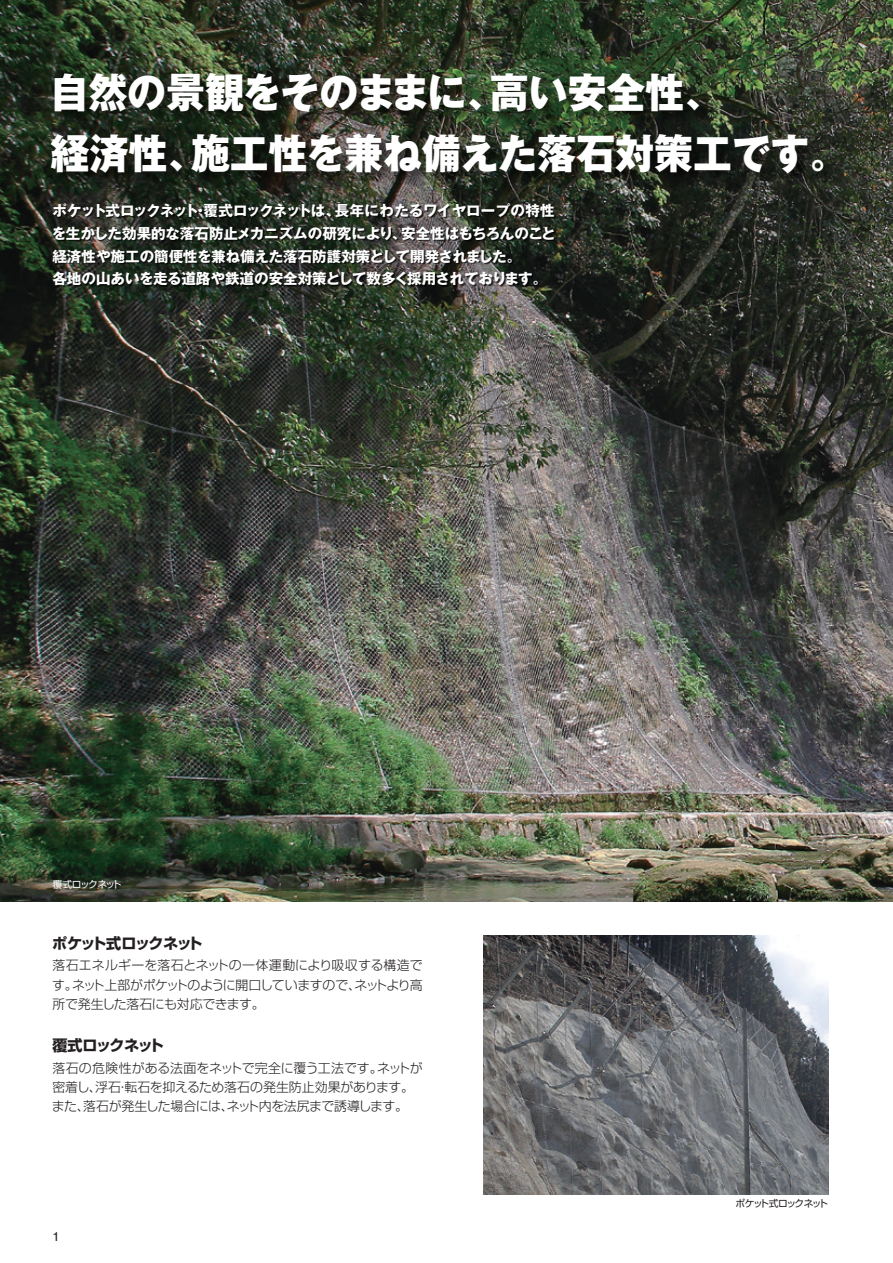
<style>
.page{position:relative;width:893px;height:1263px;background:#fff}
.page>*{position:absolute;margin:0;border:0;box-sizing:border-box;transform-origin:0 0}
.t1{font:800 40.95px/61.3px "Gothic MB101 Pro";color:#fff;scale:.95 1}
.t2{font:700 15.15px "Shin Go Pro";letter-spacing:-.095em;color:#231f20}
.t3{font:700 14.55px/22.6px "Gothic MB101 Pro";color:#fff}
.t4{font:300 12.9px/19.4px "Shin Go Pro";letter-spacing:-.025em;color:#231f20}
.t5{font:12.9px "Helvetica";color:#231f20}
.t6{font:9.75px "Shin Go Pro";letter-spacing:-.145em;color:#231f20}
.t7{font:9.75px "Shin Go Pro";letter-spacing:-.145em;color:#fff}
</style>
<div class="page">
<img style="left:0;top:354px;width:893px;height:547px">
<img style="left:483px;top:935px;width:345px;height:259px">
<img style="left:0;top:0;width:893px;height:354px">
<img style="left:44px;top:65px;width:808px;height:132px">
<img style="left:52px;top:203px;width:506px;height:107px">
<h1 class="t1" style="left:50px;top:56px;width:842px">自然の景観をそのままに、高い安全性、<br>経済性、施工性を兼ね備えた落石対策工です。</h1>
<p class="t3" style="left:52px;top:198px;width:505px">ポケット式ロックネット・覆式ロックネットは、長年にわたるワイヤロープの特性を生かした効果的な落石防止メカニズムの研究により、安全性はもちろんのこと経済性や施工の簡便性を兼ね備えた落石防護対策として開発されました。<br>各地の山あいを走る道路や鉄道の安全対策として数多く採用されております。</p>
<p class="t7" style="left:53px;top:877px;width:70px">覆式ロックネット</p>
<p class="t2" style="left:52px;top:931px;width:152px">ポケット式ロックネット</p>
<p class="t4" style="left:52px;top:954px;width:372px;text-align:justify">落石エネルギーを落石とネットの一体運動により吸収する構造です。ネット上部がポケットのように開口していますので、ネットより高所で発生した落石にも対応できます。</p>
<p class="t2" style="left:52px;top:1033px;width:113px">覆式ロックネット</p>
<p class="t4" style="left:52px;top:1056px;width:372px">落石の危険性がある法面をネットで完全に覆う工法です。ネットが密着し、浮石・転石を抑えるため落石の発生防止効果があります。また、落石が発生した場合には、ネット内を法尻まで誘導します。</p>
<p class="t5" style="left:52px;top:1227px;width:9px">1</p>
<p class="t6" style="left:735px;top:1195px;width:94px">ポケット式ロックネット</p>
</div>
